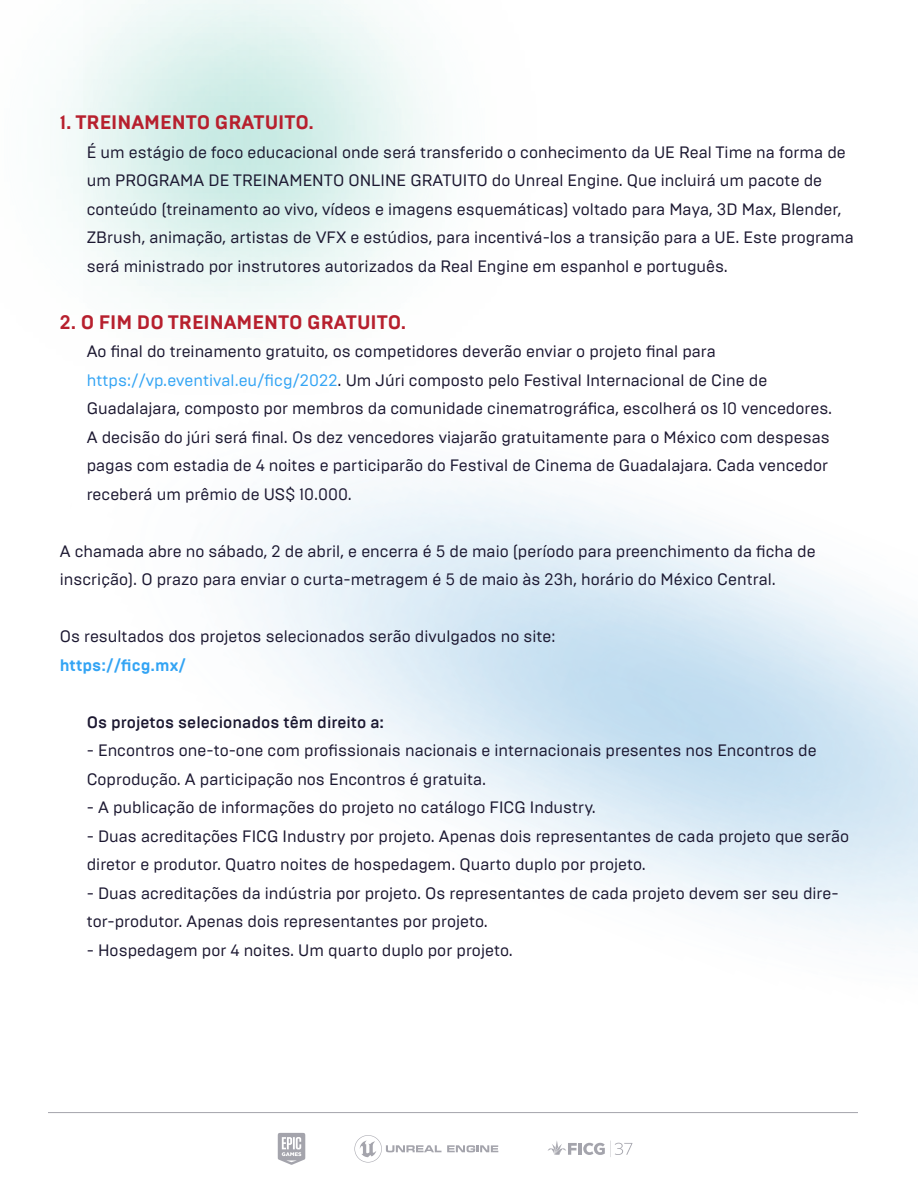
<style>
.page{position:relative;width:918px;height:1188px;background:#fff}
.page>*{position:absolute;margin:0;border:0;box-sizing:border-box;transform-origin:0 0}
.t1{font:700 19.5px "Brutal Type";color:#b7202e}
.t2{font:16.5px/28.5px "Brutal Type";color:#1c1831}
.t3{font:500 16.5px "Brutal Type";color:#1c1831}
.t4{font:700 16.5px "Brutal Type";color:#33a4f4}
.s1{color:#33a4f4}
</style>
<div class="page">
<hr style="left:48px;top:1112px;width:810px;height:1px;background:#a4a4ac">
<p class="t1" style="left:60px;top:111px;width:256px">1. TREINAMENTO GRATUITO.</p>
<p class="t2" style="left:87px;top:138px;width:769px">É um estágio de foco educacional onde será transferido o conhecimento da UE Real Time na forma de um PROGRAMA DE TREINAMENTO ONLINE GRATUITO do Unreal Engine. Que incluirá um pacote de conteúdo (treinamento ao vivo, vídeos e imagens esquemáticas) voltado para Maya, 3D Max, Blender, ZBrush, animação, artistas de VFX e estúdios, para incentivá-los a transição para a UE. Este programa será ministrado por instrutores autorizados da Real Engine em espanhol e português.</p>
<p class="t1" style="left:60px;top:310px;width:348px">2. O FIM DO TREINAMENTO GRATUITO.</p>
<p class="t2" style="left:87px;top:337px;width:747px">Ao final do treinamento gratuito, os competidores deverão enviar o projeto final para <span class="s1">https://vp.eventival.eu/ficg/2022</span>. Um Júri composto pelo Festival Internacional de Cine de Guadalajara, composto por membros da comunidade cinematrográfica, escolherá os 10 vencedores.<br>A decisão do júri será final. Os dez vencedores viajarão gratuitamente para o México com despesas pagas com estadia de 4 noites e participarão do Festival de Cinema de Guadalajara. Cada vencedor receberá um prêmio de US$ 10.000.</p>
<p class="t2" style="left:60px;top:537px;width:758px">A chamada abre no sábado, 2 de abril, e encerra é 5 de maio (período para preenchimento da ficha de inscrição). O prazo para enviar o curta-metragem é 5 de maio às 23h, horário do México Central.</p>
<p class="t2" style="left:60px;top:622px;width:497px">Os resultados dos projetos selecionados serão divulgados no site:</p>
<p class="t4" style="left:60px;top:655px;width:128px">https://ficg.mx/</p>
<p class="t3" style="left:87px;top:712px;width:299px">Os projetos selecionados têm direito a:</p>
<p class="t2" style="left:87px;top:736px;width:731px">- Encontros one-to-one com profissionais nacionais e internacionais presentes nos Encontros de<br>Coprodução. A participação nos Encontros é gratuita.</p>
<p class="t2" style="left:87px;top:793px;width:511px">- A publicação de informações do projeto no catálogo FICG Industry.</p>
<p class="t2" style="left:87px;top:822px;width:764px">- Duas acreditações FICG Industry por projeto. Apenas dois representantes de cada projeto que serão diretor e produtor. Quatro noites de hospedagem. Quarto duplo por projeto.</p>
<p class="t2" style="left:87px;top:879px;width:753px">- Duas acreditações da indústria por projeto. Os representantes de cada projeto devem ser seu dire&shy;tor-produtor. Apenas dois representantes por projeto.</p>
<p class="t2" style="left:87px;top:936px;width:428px">- Hospedagem por 4 noites. Um quarto duplo por projeto.</p>
</div>
